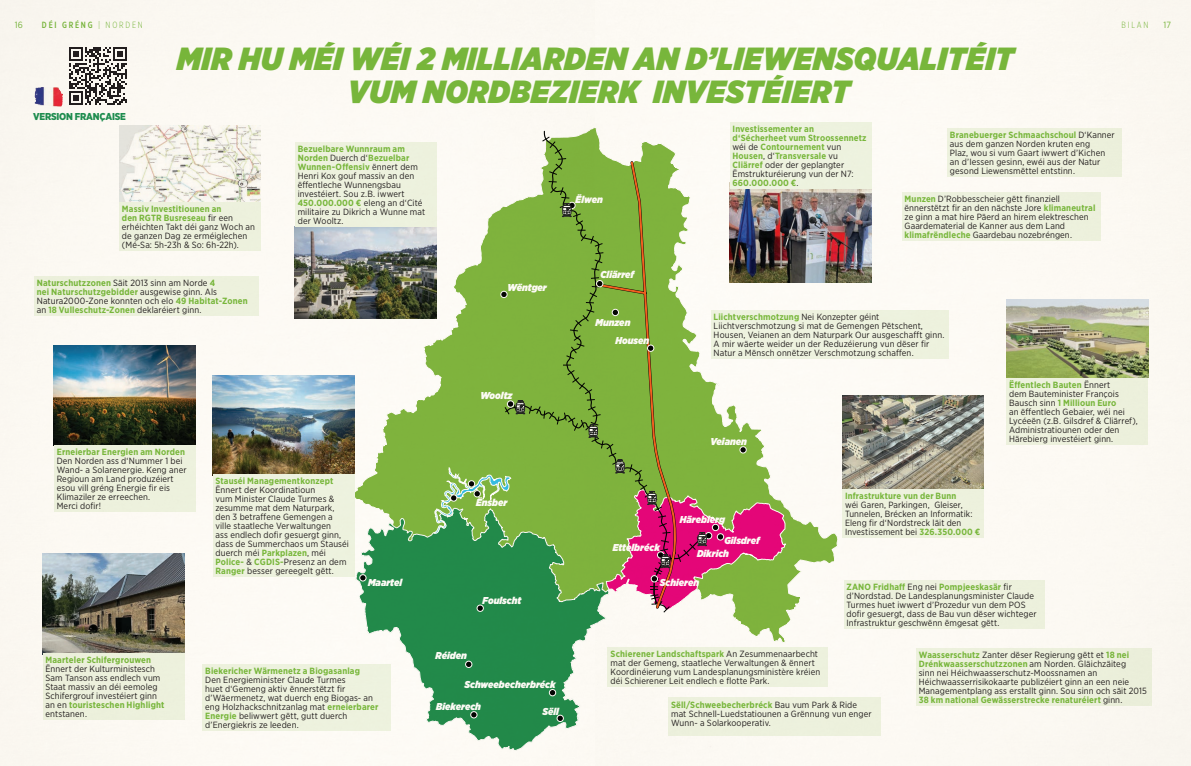
<style>
.page{position:relative;width:1191px;height:766px;background:#fff}
.page>*{position:absolute;margin:0;border:0;box-sizing:border-box;transform-origin:0 0}
.t1{font:italic 900 32px/33.6px "Gotham Narrow";letter-spacing:.015em;color:#79ba3e;text-align:center}
.t2{font:italic 900 10px "Gotham Narrow";color:#fff}
.t3{font:900 10px "Gotham Narrow";letter-spacing:-.02em;color:#209154}
.t4{font:9px/9px "Gotham Narrow";letter-spacing:.01em;color:#231f20}
.t5{font:700 9px/9px "Gotham Narrow";letter-spacing:.015em;color:#79ba3e}
.t6{font:500 9px "Gotham X Narrow";letter-spacing:.2em;color:#79ba3e}
.t7{font:300 9px "Gotham X Narrow";letter-spacing:.2em;color:#79ba3e}
.t8{font:9px "Gotham Narrow";color:#79ba3e}
.s1{font-weight:300}
.s2{font-weight:700;color:#79ba3e}
.s3{font-weight:400;color:#231f20}
</style>
<div class="page">
<img style="left:0;top:0;width:1191px;height:765px">
<p class="t8" style="left:15px;top:19px;width:9px">16</p>
<p class="t6" style="left:42px;top:19px;width:102px">DÉI GRÉNG <span class="s1">| NORDEN</span></p>
<p class="t7" style="left:1121px;top:19px;width:28px">BILAN</p>
<p class="t8" style="left:1163px;top:19px;width:9px">17</p>
<p class="t3" style="left:33px;top:110px;width:94px">VERSION FRANÇAISE</p>
<h1 class="t1" style="left:177px;top:41px;width:838px">MIR HU MÉI WÉI 2 MILLIARDEN AN D’LIEWENSQUALITÉIT<br>VUM NORDBEZIERK INVESTÉIERT</h1>
<p class="t4" style="left:122px;top:204px;width:135px"><span class="s2">Massiv Investitiounen an<br>den RGTR Busreseau</span> fir een erhéichten Takt déi ganz Woch an de ganzen Dag ze erméiglechen (Mé-Sa: 5h-23h &amp; So: 6h-22h).</p>
<p class="t4" style="left:37px;top:278px;width:212px"><span class="s2">Naturschutzzonen</span> Säit 2013 sinn am Norde <span class="s2">4<br>nei Naturschutzgebidder</span> ausgewise ginn. Als Natura2000-Zone konnten och elo <span class="s2">49 Habitat-Zonen </span>an <span class="s2">18 Vulleschutz-Zonen</span> deklaréiert ginn.</p>
<p class="t4" style="left:298px;top:144px;width:129px"><span class="s2">Bezuelbare Wunnraum am<br>Norden</span> Duerch d‘<span class="s2">Bezuelbar<br>Wunnen-Offensiv</span> ënnert dem<br>Henri Kox gouf massiv an den ëffentleche Wunnengsbau investéiert. Sou z.B. iwwert<br><span class="s2">450.000.000 €</span> eleng an d‘Cité militaire zu Dikrich a Wunne mat der Wooltz.</p>
<p class="t2" style="left:507px;top:280px;width:41px">Wëntger</p>
<p class="t5" style="left:57px;top:447px;width:130px">Erneierbar Energien am Norden</p>
<p class="t4" style="left:57px;top:455px;width:131px">Den Norden ass d‘Nummer 1 bei<br>Wand- a Solarenergie. Keng aner<br>Regioun am Land produzéiert esou vill gréng Energie fir eis<br>Klimaziler ze erreechen.<br>Merci dofir!</p>
<p class="t5" style="left:215px;top:476px;width:119px">Stauséi Managementkonzept</p>
<p class="t4" style="left:215px;top:485px;width:135px">Ënnert der Koordinatioun<br>vum Minister Claude Turmes &amp; zesumme mat dem Naturpark, den 3 betraffene Gemengen a ville staatleche Verwaltungen<br>ass endlech dofir gesuergt ginn, dass de Summerchaos um Stauséi duerch méi <span class="s2">Parkplazen</span>, méi<br><span class="s2">Police-</span> &amp; <span class="s2">CGDIS-</span>Presenz an dem<br><span class="s2">Ranger</span> besser gereegelt gëtt.</p>
<p class="t2" style="left:368px;top:576px;width:36px">Maartel</p>
<p class="t5" style="left:45px;top:655px;width:107px">Maarteler Schifergrouwen</p>
<p class="t4" style="left:45px;top:664px;width:120px">Ënnert der Kulturministesch<br>Sam Tanson ass endlech vum<br>Staat massiv an déi eemoleg<br>Schifergrouf investéiert ginn an en <span class="s2">touristeschen Highlight </span>entstanen.</p>
<p class="t5" style="left:205px;top:666px;width:156px">Biekericher Wärmenetz a Biogasanlag</p>
<p class="t4" style="left:205px;top:675px;width:175px">Den Energieminister Claude Turmes<br>huet d‘Gemeng aktiv ënnerstëtzt fir d’Wäermenetz, wat duerch eng Biogas- an eng Holzhackschnitzanlag mat <span class="s2">erneierbarer Energie</span> beliwwert gëtt, gutt duerch d’Energiekris ze leeden.</p>
<p class="t2" style="left:480px;top:389px;width:34px">Wooltz</p>
<p class="t2" style="left:476px;top:495px;width:33px">Ënsber</p>
<p class="t2" style="left:482px;top:593px;width:40px">Foulscht</p>
<p class="t2" style="left:435px;top:649px;width:33px">Réiden</p>
<p class="t2" style="left:464px;top:677px;width:93px">Schweebecherbréck</p>
<p class="t2" style="left:436px;top:699px;width:46px">Biekerech</p>
<p class="t2" style="left:542px;top:704px;width:18px">Sëll</p>
<p class="t2" style="left:575px;top:192px;width:29px">Ëlwen</p>
<p class="t2" style="left:600px;top:268px;width:35px">Cliärref</p>
<p class="t2" style="left:595px;top:315px;width:36px">Munzen</p>
<p class="t2" style="left:615px;top:334px;width:35px">Housen</p>
<p class="t2" style="left:612px;top:541px;width:49px">Ettelbréck</p>
<p class="t5" style="left:732px;top:124px;width:135px">Investissementer an d‘Sécherheet vum Stroossennetz <span class="s3">wéi de</span> Contournement <span class="s3">vun<br></span>Housen<span class="s3">, d‘</span>Transversale <span class="s3">vu<br></span>Cliärref <span class="s3">oder der geplangter<br>Ëmstrukturéierung vun der N7:<br></span>660.000.000 €<span class="s3">.</span></p>
<p class="t4" style="left:950px;top:130px;width:166px"><span class="s2">Branebuerger Schmaachschoul</span> D‘Kanner aus dem ganzen Norden kruten eng<br>Plaz, wou si vum Gaart iwwert d’Kichen an d’Iessen gesinn, ewéi aus der Natur gesond Liewensmëttel entstinn.</p>
<p class="t4" style="left:904px;top:194px;width:192px"><span class="s2">Munzen</span> D’Robbesscheier gëtt finanziell ënnerstëtzt fir an den nächste Jore <span class="s2">klimaneutral </span>ze ginn a mat hire Päerd an hirem elektreschen Gaardematerial de Kanner aus dem Land <span class="s2">klimafrëndleche</span> Gaardebau nozebréngen.</p>
<p class="t4" style="left:713px;top:312px;width:232px"><span class="s2">Liichtverschmotzung</span> Nei Konzepter géint Liichtverschmotzung si mat de Gemengen Pëtschent, Housen, Veianen an dem Naturpark Our ausgeschafft ginn.<br>A mir wäerte weider un der Reduzéierung vun dëser fir Natur a Mënsch onnëtzer Verschmotzung schaffen.</p>
<p class="t2" style="left:710px;top:435px;width:38px">Veianen</p>
<p class="t2" style="left:680px;top:512px;width:47px">Härebierg</p>
<p class="t2" style="left:724px;top:533px;width:37px">Gilsdref</p>
<p class="t2" style="left:697px;top:547px;width:33px">Dikrich</p>
<p class="t5" style="left:845px;top:491px;width:113px">Infrastrukture vun der Bunn</p>
<p class="t4" style="left:845px;top:500px;width:137px">wéi Garen, Parkingen, Gleiser, Tunnelen, Brécken an Informatik:<br>Eleng fir d‘Nordstreck läit den Investissement bei <span class="s2">326.350.000 €</span></p>
<p class="t4" style="left:1009px;top:380px;width:130px"><span class="s2">Ëffentlech Bauten</span> Ënnert<br>dem Bauteminister François<br>Bausch sinn <span class="s2">1 Millioun Euro<br></span>an ëffentlech Gebaier, wéi nei<br>Lycéeën (z.B. Gilsdref &amp; Cliärref),<br>Administratiounen oder den<br>Härebierg investéiert ginn.</p>
<p class="t2" style="left:660px;top:576px;width:41px">Schieren</p>
<p class="t4" style="left:846px;top:581px;width:192px"><span class="s2">ZANO Fridhaff</span> Eng nei <span class="s2">Pompjeeskasär</span> fir d’Nordstad. De Landesplanungsminister Claude Turmes huet iwwert d’Prozedur vun dem POS dofir gesuergt, dass de Bau vun dëser wichteger Infrastruktur geschwënn ëmgesat gëtt.</p>
<p class="t4" style="left:918px;top:650px;width:230px"><span class="s2">Waasserschutz</span> Zanter dëser Regierung gëtt et <span class="s2">18 nei Drénkwaasserschutzzonen</span> am Norden. Gläichzäiteg<br>sinn nei Héichwaasserschutz-Moossnamen an Héichwaasserrisikokaarte publizéiert ginn an een neie Managementplang ass erstallt ginn. Sou sinn och säit 2015<br><span class="s2">38 km national Gewässerstrecke renaturéiert</span> ginn.</p>
<p class="t4" style="left:610px;top:649px;width:211px"><span class="s2">Schierener Landschaftspark</span> An Zesummenaarbecht mat der Gemeng, staatleche Verwaltungen &amp; ënnert Koordinéierung vum Landesplanungsministère kréien déi Schierener Leit endlech e flotte Park.</p>
<p class="t4" style="left:671px;top:699px;width:202px"><span class="s2">Sëll/Schweebecherbréck</span> Bau vum Park &amp; Ride mat Schnell-Luedstatiounen a Grënnung vun enger<br>Wunn- a Solarkooperativ.</p>
</div>
